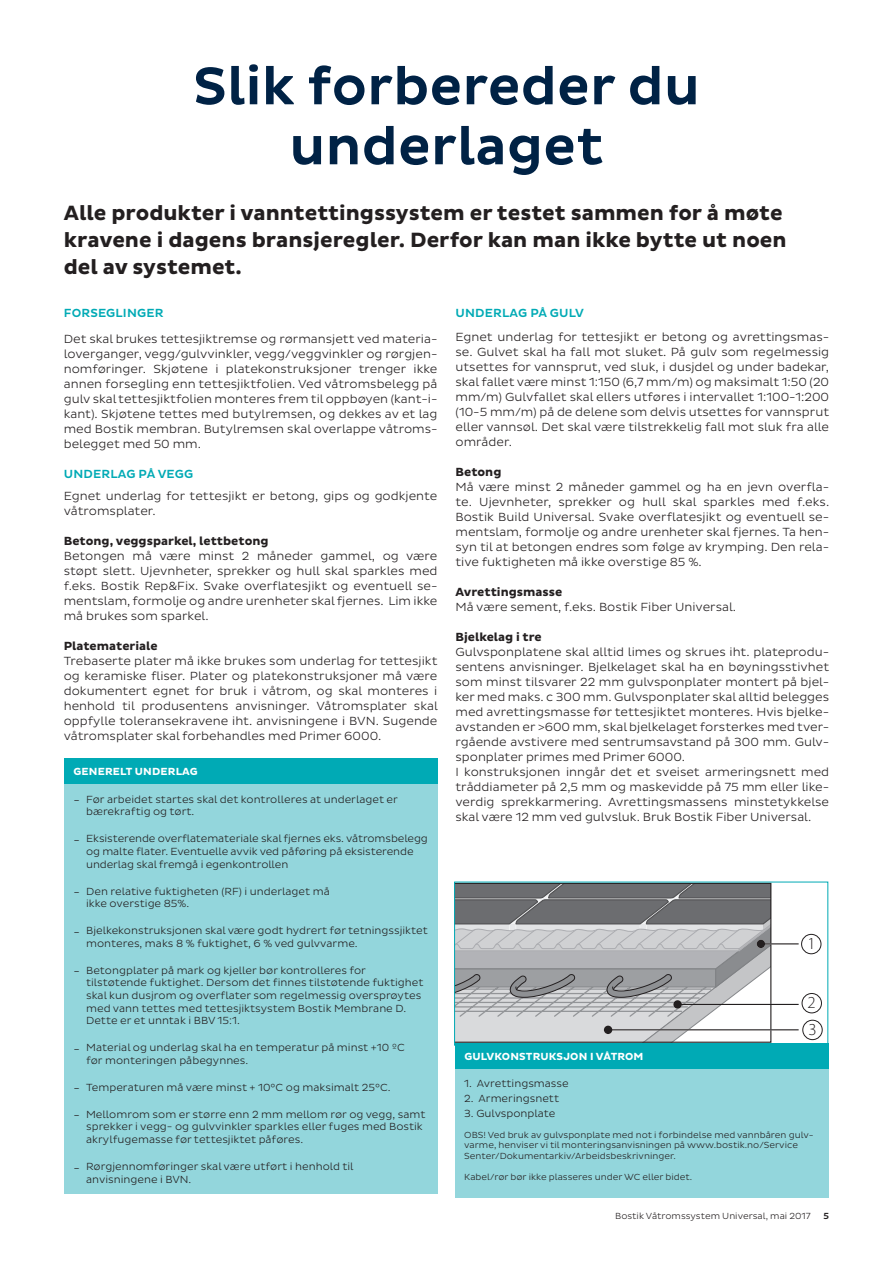
<style>
.page{position:relative;width:893px;height:1263px;background:#fff}
.page>*{position:absolute;margin:0;border:0;box-sizing:border-box;transform-origin:0 0}
.t1{font:500 54px/60px "Bostik";color:#002245;text-align:center}
.t2{font:700 21px/27px "Bostik";color:#231f20}
.t3{font:300 16.8px/27px "Myriad Pro";color:#231f20}
.t4{font:300 12px/15px "Bostik";color:#231f20;text-align:justify}
.t5{font:700 12px "Bostik";color:#231f20}
.t6{font:500 12px "Bostik";letter-spacing:.005em;color:#00aab5}
.t7{font:300 10.5px/12.6px "Bostik";color:#231f20}
.t8{font:700 10.5px "Bostik";letter-spacing:.015em;color:#fff}
.t9{font:300 9px/10.5px "Bostik";color:#231f20}
.t10{font:500 9px "Bostik";color:#231f20}
.s1{font-size:12px}
</style>
<div class="page">
<div style="left:64px;top:759px;width:373px;height:25px;background:#00aab5"></div>
<div style="left:64px;top:784px;width:373px;height:409px;background:#93d6dc"></div>
<svg style="left:456px;top:884px;width:315px;height:158px;background:#aaabae"></svg>
<hr style="left:761px;top:943px;width:38px;height:1px;background:#231f20">
<div style="left:757px;top:940px;width:8px;height:8px;background:#231f20;border-radius:50%"></div>
<hr style="left:678px;top:1004px;width:121px;height:1px;background:#231f20">
<div style="left:673px;top:1000px;width:9px;height:9px;background:#231f20;border-radius:50%"></div>
<hr style="left:608px;top:1029px;width:191px;height:1px;background:#231f20">
<div style="left:604px;top:1025px;width:8px;height:9px;background:#231f20;border-radius:50%"></div>
<svg style="left:801px;top:934px;width:22px;height:106px"></svg>
<div style="left:454px;top:882px;width:374px;height:163px;border:1px solid #00aab5"></div>
<div style="left:455px;top:1044px;width:373px;height:25px;background:#00aab5"></div>
<div style="left:455px;top:1069px;width:373px;height:129px;background:#93d6dc"></div>
<h1 class="t1" style="left:193px;top:57px;width:508px">Slik forbereder du underlaget</h1>
<h2 class="t2" style="left:64px;top:200px;width:724px">Alle produkter i vanntettingssystem er testet sammen for å møte kravene i dagens bransjeregler. Derfor kan man ikke bytte ut noen del av systemet.</h2>
<p class="t6" style="left:64px;top:306px;width:101px">FORSEGLINGER</p>
<p class="t4" style="left:64px;top:332px;width:375px">Det skal brukes tettesjiktremse og rørmansjett ved materia&shy;loverganger, vegg/gulvvinkler, vegg/veggvinkler og rørgjen&shy;nomføringer. Skjøtene i platekonstruksjoner trenger ikke annen forsegling enn tettesjiktfolien. Ved våtromsbelegg på gulv skal tettesjiktfolien monteres frem til oppbøyen (kant-i&shy;kant). Skjøtene tettes med butylremsen, og dekkes av et lag med Bostik membran. Butylremsen skal overlappe våtroms&shy;belegget med 50 mm.</p>
<p class="t6" style="left:64px;top:467px;width:131px">UNDERLAG PÅ VEGG</p>
<p class="t4" style="left:64px;top:488px;width:375px">Egnet underlag for tettesjikt er betong, gips og godkjente våtromsplater.</p>
<p class="t5" style="left:64px;top:534px;width:206px">Betong, veggsparkel, lettbetong</p>
<p class="t4" style="left:64px;top:548px;width:375px">Betongen må være minst 2 måneder gammel, og være støpt slett. Ujevnheter, sprekker og hull skal sparkles med f.eks. Bostik Rep&amp;Fix. Svake overflatesjikt og eventuell se&shy;mentslam, formolje og andre urenheter skal fjernes. Lim ikke må brukes som sparkel.</p>
<p class="t5" style="left:64px;top:639px;width:95px">Platemateriale</p>
<p class="t4" style="left:64px;top:653px;width:376px">Trebaserte plater må ikke brukes som underlag for tettesjikt og keramiske fliser. Plater og platekonstruksjoner må være dokumentert egnet for bruk i våtrom, og skal monteres i henhold til produsentens anvisninger. Våtromsplater skal oppfylle toleransekravene iht. anvisningene i BVN. Sugende våtromsplater skal forbehandles med Primer 6000.</p>
<p class="t8" style="left:73px;top:765px;width:126px">GENERELT UNDERLAG</p>
<p class="t7" style="left:86px;top:793px;width:313px;text-indent:-13px"><span class="s1">-</span> Før arbeidet startes skal det kontrolleres at underlaget er bærekraftig og tørt.</p>
<p class="t7" style="left:86px;top:833px;width:343px;text-indent:-13px"><span class="s1">-</span> Eksisterende overflatemateriale skal fjernes eks. våtromsbelegg og malte flater. Eventuelle avvik ved påføring på eksisterende underlag skal fremgå i egenkontrollen</p>
<p class="t7" style="left:86px;top:885px;width:245px;text-indent:-13px"><span class="s1">-</span> Den relative fuktigheten (RF) i underlaget må ikke overstige 85%.</p>
<p class="t7" style="left:86px;top:924px;width:343px;text-indent:-13px"><span class="s1">-</span> Bjelkekonstruksjonen skal være godt hydrert før tetningssjiktet monteres, maks 8 % fuktighet, 6 % ved gulvvarme.</p>
<p class="t7" style="left:86px;top:964px;width:339px;text-indent:-13px"><span class="s1">-</span> Betongplater på mark og kjeller bør kontrolleres for tilstøtende fuktighet. Dersom det finnes tilstøtende fuktighet skal kun dusjrom og overflater som regelmessig oversprøytes med vann tettes med tettesjiktsystem Bostik Membrane D.<br>Dette er et unntak i BBV 15:1.</p>
<p class="t7" style="left:86px;top:1041px;width:320px;text-indent:-13px"><span class="s1">-</span> Material og underlag skal ha en temperatur på minst +10 ºC før monteringen påbegynnes.</p>
<p class="t7" style="left:73px;top:1081px;width:319px"><span class="s1">-</span> Temperaturen må være minst + 10°C og maksimalt 25°C.</p>
<p class="t7" style="left:86px;top:1108px;width:341px;text-indent:-13px"><span class="s1">-</span> Mellomrom som er større enn 2 mm mellom rør og vegg, samt sprekker i vegg- og gulvvinkler sparkles eller fuges med Bostik akrylfugemasse før tettesjiktet påføres.</p>
<p class="t7" style="left:86px;top:1160px;width:269px;text-indent:-13px"><span class="s1">-</span> Rørgjennomføringer skal være utført i henhold til anvisningene i BVN.</p>
<p class="t6" style="left:456px;top:306px;width:130px">UNDERLAG PÅ GULV</p>
<p class="t4" style="left:455px;top:329px;width:375px">Egnet underlag for tettesjikt er betong og avrettingsmas&shy;se. Gulvet skal ha fall mot sluket. På gulv som regelmessig utsettes for vannsprut, ved sluk, i dusjdel og under badekar, skal fallet være minst 1:150 (6,7 mm/m) og maksimalt 1:50 (20 mm/m) Gulvfallet skal ellers utføres i intervallet 1:100-1:200 (10-5 mm/m) på de delene som delvis utsettes for vannsprut eller vannsøl. Det skal være tilstrekkelig fall mot sluk fra alle områder.</p>
<p class="t5" style="left:455px;top:465px;width:47px">Betong</p>
<p class="t4" style="left:455px;top:479px;width:375px">Må være minst 2 måneder gammel og ha en jevn overfla&shy;te. Ujevnheter, sprekker og hull skal sparkles med f.eks.<br>Bostik Build Universal. Svake overflatesjikt og eventuell se&shy;mentslam, formolje og andre urenheter skal fjernes. Ta hen&shy;syn til at betongen endres som følge av krymping. Den rela&shy;tive fuktigheten må ikke overstige 85 %.</p>
<p class="t5" style="left:455px;top:585px;width:108px">Avrettingsmasse</p>
<p class="t4" style="left:455px;top:599px;width:282px">Må være sement, f.eks. Bostik Fiber Universal.</p>
<p class="t5" style="left:455px;top:630px;width:88px">Bjelkelag i tre</p>
<p class="t4" style="left:455px;top:644px;width:375px;text-align:left">Gulvsponplatene skal alltid limes og skrues iht. plateprodu&shy;sentens anvisninger. Bjelkelaget skal ha en bøyningsstivhet som minst tilsvarer 22 mm gulvsponplater montert på bjel&shy;ker med maks. c 300 mm. Gulvsponplater skal alltid belegges med avrettingsmasse før tettesjiktet monteres. Hvis bjelke&shy;avstanden er &gt;600 mm, skal bjelkelaget forsterkes med tver&shy;rgående avstivere med sentrumsavstand på 300 mm. Gulv&shy;sponplater primes med Primer 6000.<br>I konstruksjonen inngår det et sveiset armeringsnett med tråddiameter på 2,5 mm og maskevidde på 75 mm eller like&shy;verdig sprekkarmering. Avrettingsmassens minstetykkelse skal være 12 mm ved gulvsluk. Bruk Bostik Fiber Universal.</p>
<h3 class="t3" style="left:807px;top:930px;width:10px">1</h3>
<h3 class="t3" style="left:807px;top:989px;width:11px">2<br>3</h3>
<p class="t8" style="left:464px;top:1050px;width:181px">GULVKONSTRUKSJON I VÅTROM</p>
<p class="t7" style="left:464px;top:1077px;width:106px">1. Avrettingsmasse</p>
<p class="t7" style="left:464px;top:1092px;width:96px">2. Armeringsnett</p>
<p class="t7" style="left:464px;top:1107px;width:93px">3. Gulvsponplate</p>
<p class="t9" style="left:464px;top:1129px;width:351px">OBS! Ved bruk av gulvsponplate med not i forbindelse med vannbåren gulv&shy;varme, henviser vi til monteringsanvisningen på www.bostik.no/Service<br>Senter/Dokumentarkiv/Arbeidsbeskrivninger.</p>
<p class="t9" style="left:464px;top:1171px;width:230px">Kabel/rør bør ikke plasseres under WC eller bidet.</p>
<p class="t9" style="left:615px;top:1210px;width:197px">Bostik Våtromssystem Universal, mai 2017</p>
<p class="t10" style="left:824px;top:1210px;width:7px">5</p>
</div>
